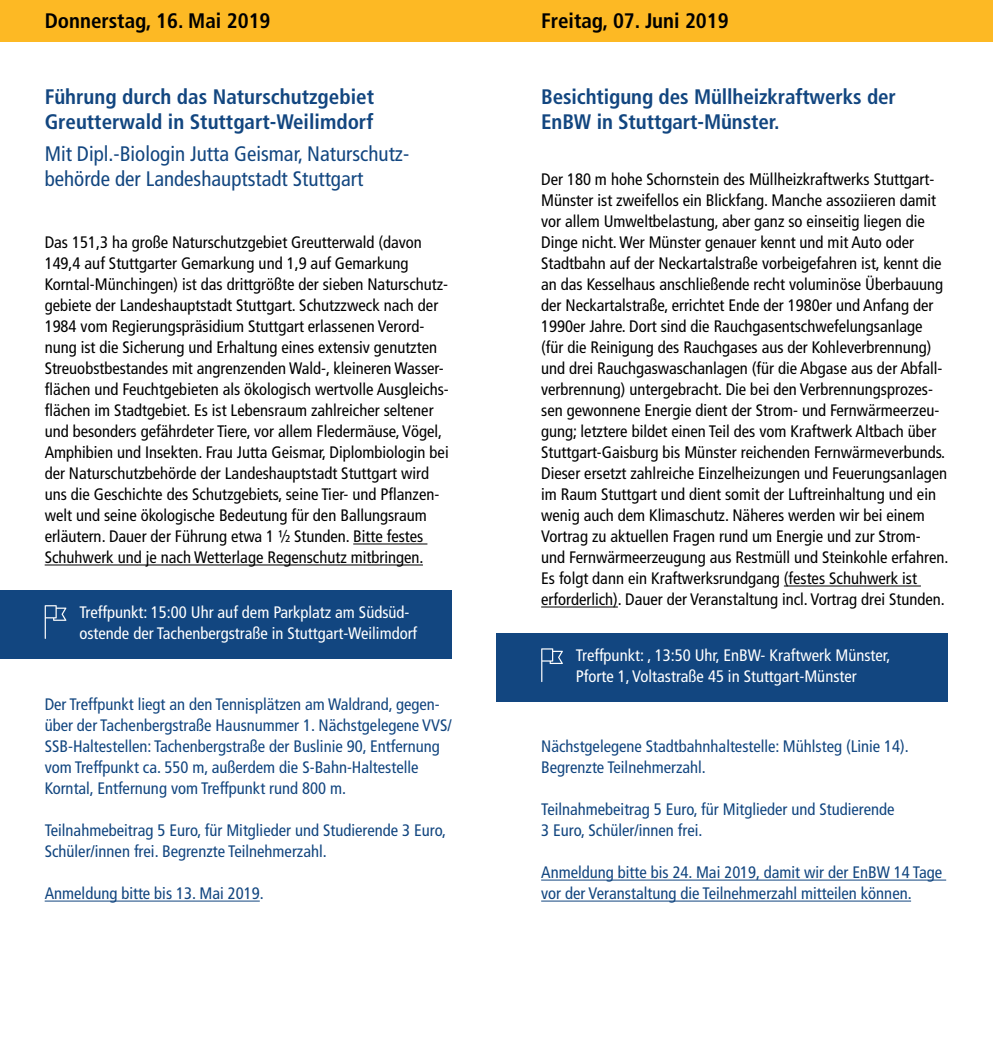
<style>
.page{position:relative;width:993px;height:1042px;background:#fff}
.page>*{position:absolute;margin:0;border:0;box-sizing:border-box;transform-origin:0 0}
.t1{font:700 condensed 21px/25.2px "Frutiger";letter-spacing:-.005em;color:#124680}
.t2{font:condensed 21px/25.2px "Frutiger";color:#124680}
.t3{font:700 condensed 21px "Frutiger";color:#000}
.t4{font:condensed 16.62px/21px "Frutiger";color:#000}
.t5{font:condensed 16.62px/21px "Frutiger";color:#124680}
.t6{font:condensed 16.62px/21px "Frutiger";color:#fff}
</style>
<div class="page">
<div style="left:0;top:0;width:496px;height:42px;background:#fdb924"></div>
<hr style="left:353px;top:543px;width:74px;height:1px;background:#000">
<hr style="left:45px;top:564px;width:378px;height:1px;background:#000">
<hr style="left:45px;top:900px;width:215px;height:1px;background:#124680">
<div style="left:0;top:590px;width:451px;height:69px;background:#124680"></div>
<svg style="left:45px;top:605px;width:21px;height:34px"></svg>
<div style="left:496px;top:0;width:496px;height:42px;background:#fdb924"></div>
<hr style="left:783px;top:585px;width:137px;height:1px;background:#000">
<hr style="left:541px;top:606px;width:76px;height:1px;background:#000">
<hr style="left:541px;top:879px;width:404px;height:1px;background:#124680">
<hr style="left:541px;top:900px;width:369px;height:1px;background:#124680">
<div style="left:496px;top:634px;width:451px;height:68px;background:#124680"></div>
<svg style="left:541px;top:648px;width:21px;height:34px"></svg>
<p class="t3" style="left:45px;top:8px;width:227px">Donnerstag, 16. Mai 2019</p>
<p class="t1" style="left:45px;top:84px;width:331px">Führung durch das Naturschutzgebiet<br>Greutterwald in Stuttgart-Weilimdorf</p>
<p class="t2" style="left:45px;top:141px;width:366px">Mit Dipl.-Biologin Jutta Geismar, Naturschutz&shy;behörde der Landeshauptstadt Stuttgart</p>
<p class="t4" style="left:45px;top:232px;width:405px">Das 151,3 ha große Naturschutzgebiet Greutterwald (davon 149,4 auf Stuttgarter Gemarkung und 1,9 auf Gemarkung Korntal-Münchingen) ist das drittgrößte der sieben Naturschutz&shy;gebiete der Landeshauptstadt Stuttgart. Schutzzweck nach der 1984 vom Regierungspräsidium Stuttgart erlassenen Verord&shy;nung ist die Sicherung und Erhaltung eines extensiv genutzten Streuobstbestandes mit angrenzenden Wald-, kleineren Wasser&shy;flächen und Feuchtgebieten als ökologisch wertvolle Ausgleichs&shy;flächen im Stadtgebiet. Es ist Lebensraum zahlreicher seltener und besonders gefährdeter Tiere, vor allem Fledermäuse, Vögel, Amphibien und Insekten. Frau Jutta Geismar, Diplombiologin bei der Naturschutzbehörde der Landeshauptstadt Stuttgart wird uns die Geschichte des Schutzgebiets, seine Tier- und Pflanzen&shy;welt und seine ökologische Bedeutung für den Ballungsraum erläutern. Dauer der Führung etwa 1 ½ Stunden. Bitte festes Schuhwerk und je nach Wetterlage Regenschutz mitbringen.</p>
<p class="t6" style="left:79px;top:602px;width:339px">Treffpunkt: 15:00 Uhr auf dem Parkplatz am Südsüd&shy;ostende der Tachenbergstraße in Stuttgart-Weilimdorf</p>
<p class="t5" style="left:45px;top:694px;width:408px">Der Treffpunkt liegt an den Tennisplätzen am Waldrand, gegen&shy;über der Tachenbergstraße Hausnummer 1. Nächstgelegene VVS/ SSB-Haltestellen: Tachenbergstraße der Buslinie 90, Entfernung vom Treffpunkt ca. 550 m, außerdem die S-Bahn-Haltestelle Korntal, Entfernung vom Treffpunkt rund 800 m.</p>
<p class="t5" style="left:45px;top:820px;width:403px">Teilnahmebeitrag 5 Euro, für Mitglieder und Studierende 3 Euro,<br>Schüler/innen frei. Begrenzte Teilnehmerzahl.</p>
<p class="t5" style="left:45px;top:883px;width:220px">Anmeldung bitte bis 13. Mai 2019.</p>
<p class="t3" style="left:541px;top:8px;width:189px">Freitag, 07. Juni 2019</p>
<p class="t1" style="left:541px;top:84px;width:356px">Besichtigung des Müllheizkraftwerks der<br>EnBW in Stuttgart-Münster.</p>
<p class="t4" style="left:541px;top:169px;width:408px">Der 180 m hohe Schornstein des Müllheizkraftwerks Stuttgart-Münster ist zweifellos ein Blickfang. Manche assoziieren damit vor allem Umweltbelastung, aber ganz so einseitig liegen die Dinge nicht. Wer Münster genauer kennt und mit Auto oder Stadtbahn auf der Neckartalstraße vorbeigefahren ist, kennt die an das Kesselhaus anschließende recht voluminöse Überbauung der Neckartalstraße, errichtet Ende der 1980er und Anfang der 1990er Jahre. Dort sind die Rauchgasentschwefelungsanlage (für die Reinigung des Rauchgases aus der Kohleverbrennung) und drei Rauchgaswaschanlagen (für die Abgase aus der Abfall&shy;verbrennung) untergebracht. Die bei den Verbrennungsprozes&shy;sen gewonnene Energie dient der Strom- und Fernwärmeerzeu&shy;gung; letztere bildet einen Teil des vom Kraftwerk Altbach über Stuttgart-Gaisburg bis Münster reichenden Fernwärmeverbunds.<br>Dieser ersetzt zahlreiche Einzelheizungen und Feuerungsanlagen im Raum Stuttgart und dient somit der Luftreinhaltung und ein wenig auch dem Klimaschutz. Näheres werden wir bei einem Vortrag zu aktuellen Fragen rund um Energie und zur Strom&shy;und Fernwärmeerzeugung aus Restmüll und Steinkohle erfahren.<br>Es folgt dann ein Kraftwerksrundgang (festes Schuhwerk ist erforderlich). Dauer der Veranstaltung incl. Vortrag drei Stunden.</p>
<p class="t6" style="left:575px;top:645px;width:316px">Treffpunkt: , 13:50 Uhr, EnBW- Kraftwerk Münster,<br>Pforte 1, Voltastraße 45 in Stuttgart-Münster</p>
<p class="t5" style="left:541px;top:736px;width:369px">Nächstgelegene Stadtbahnhaltestelle: Mühlsteg (Linie 14).<br>Begrenzte Teilnehmerzahl.</p>
<p class="t5" style="left:541px;top:799px;width:355px">Teilnahmebeitrag 5 Euro, für Mitglieder und Studierende<br>3 Euro, Schüler/innen frei.</p>
<p class="t5" style="left:541px;top:862px;width:402px">Anmeldung bitte bis 24. Mai 2019, damit wir der EnBW 14 Tage vor der Veranstaltung die Teilnehmerzahl mitteilen können.</p>
</div>
